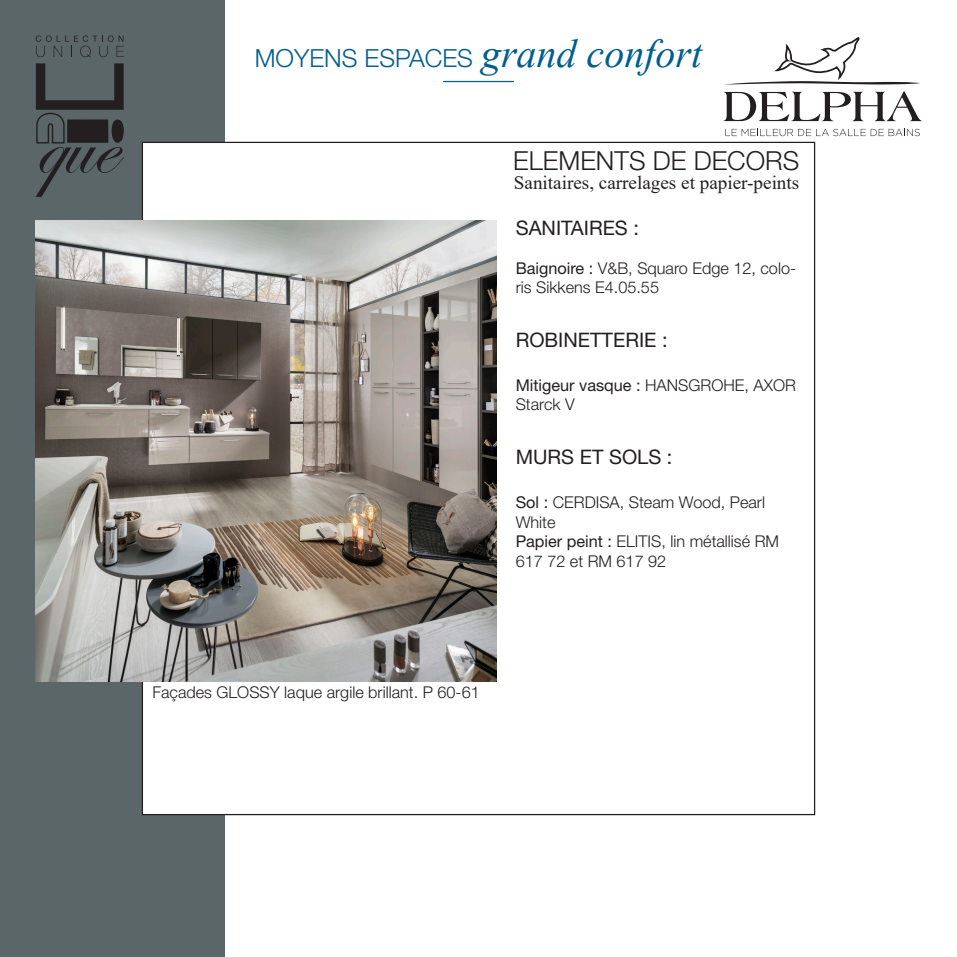
<style>
.page{position:relative;width:957px;height:957px;background:#fff}
.page>*{position:absolute;margin:0;border:0;box-sizing:border-box;transform-origin:0 0}
.t1{font:300 26.25px "Helvetica Neue LT Std";color:#231f20}
.t2{font:300 25px "Helvetica Neue LT Std";color:#005e8f}
.TITRE{font:20px "Helvetica Neue LT Std";color:#231f20}
.t3{font:19.12px "Times New Roman";color:#231f20}
.Regular{font:300 16.25px/19.5px "Helvetica Neue LT Std";color:#231f20}
.Paragraphe{font:300 16.25px "Helvetica Neue LT Std";color:#231f20}
.s1{font-family:"Times New Roman";font-weight:400;font-style:italic;font-size:40px}
.s2{font-weight:400}
</style>
<div class="page">
<div style="left:0;top:0;width:224px;height:957px;background:#5b6669"></div>
<svg style="left:35px;top:63px;width:89px;height:134px"></svg>
<svg style="left:36px;top:35px;width:88px;height:22px"></svg>
<div style="left:142px;top:142px;width:672px;height:672px;background:#fff"></div>
<hr style="left:443px;top:81px;width:71px;height:1px;background:#005e8f">
<svg style="left:724px;top:38px;width:196px;height:47px"></svg>
<svg style="left:723px;top:91px;width:198px;height:30px"></svg>
<svg style="left:725px;top:129px;width:195px;height:7px"></svg>
<img style="left:35px;top:221px;width:461px;height:460px">
<h2 class="t2" style="left:255px;top:43px;width:449px">MOYENS ESPACES <span class="s1">grand confort</span></h2>
<h1 class="t1" style="left:513px;top:145px;width:287px">ELEMENTS DE DECORS</h1>
<p class="t3" style="left:514px;top:169px;width:287px">Sanitaires, carrelages et papier-peints</p>
<p class="TITRE" style="left:516px;top:216px;width:125px">SANITAIRES :</p>
<p class="Regular" style="left:516px;top:258px;width:282px"><span class="s2">Baignoire :</span> V&amp;B, Squaro Edge 12, colo&shy;ris Sikkens E4.05.55</p>
<p class="TITRE" style="left:516px;top:328px;width:153px">ROBINETTERIE :</p>
<p class="Regular" style="left:516px;top:375px;width:282px"><span class="s2">Mitigeur vasque :</span> HANSGROHE, AXOR<br>Starck V</p>
<p class="TITRE" style="left:516px;top:445px;width:158px">MURS ET SOLS :</p>
<p class="Regular" style="left:516px;top:492px;width:251px"><span class="s2">Sol :</span> CERDISA, Steam Wood, Pearl<br>White</p>
<p class="Regular" style="left:516px;top:531px;width:265px"><span class="s2">Papier peint :</span> ELITIS, lin métallisé RM<br>617 72 et RM 617 92</p>
<p class="Paragraphe" style="left:152px;top:682px;width:329px">Façades GLOSSY laque argile brillant. P 60-61</p>
</div>
